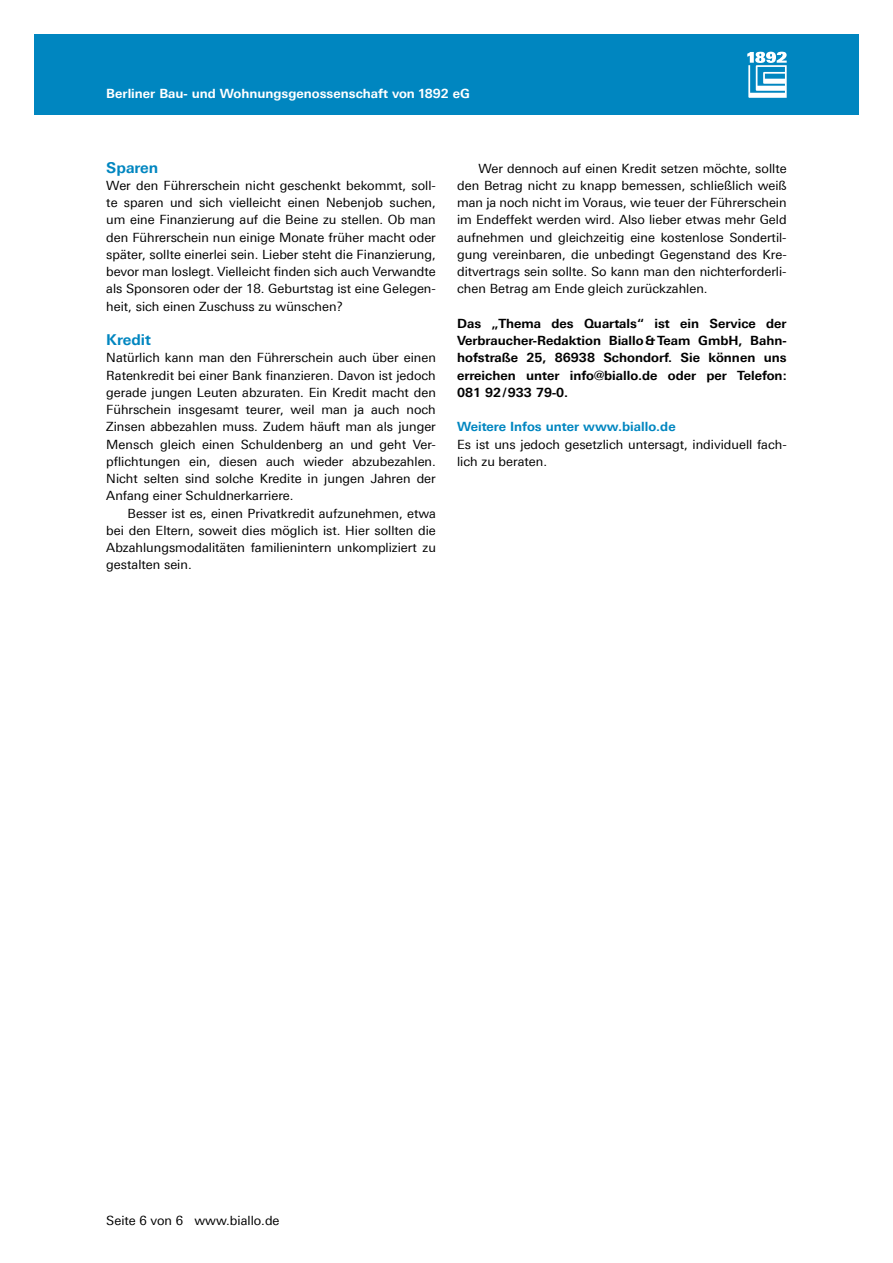
<style>
.page{position:relative;width:893px;height:1263px;background:#fff}
.page>*{position:absolute;margin:0;border:0;box-sizing:border-box;transform-origin:0 0}
.t1{font:700 15px "Linotype Univers 630";color:#0086c0}
.t2{font:12.75px/17.2px "Linotype Univers 430";color:#000;text-align:justify}
.t3{font:700 12.75px/17.2px "Linotype Univers 630";color:#000;text-align:justify}
.t4{font:700 12.75px "Linotype Univers 630";color:#fff}
.t5{font:700 12.75px "Linotype Univers 630";color:#0086c0}
</style>
<div class="page">
<div style="left:34px;top:34px;width:825px;height:81px;background:#0086c0"></div>
<svg style="left:747px;top:52px;width:40px;height:46px"></svg>
<p class="t4" style="left:106px;top:86px;width:365px">Berliner Bau- und Wohnungsgenossenschaft von 1892 eG</p>
<p class="t1" style="left:106px;top:158px;width:54px">Sparen</p>
<p class="t2" style="left:106px;top:177px;width:331px">Wer den Führerschein nicht geschenkt bekommt, soll&shy;te sparen und sich vielleicht einen Nebenjob suchen, um eine Finanzierung auf die Beine zu stellen. Ob man den Führerschein nun einige Monate früher macht oder später, sollte einerlei sein. Lieber steht die Finanzierung, bevor man loslegt. Vielleicht finden sich auch Verwandte als Sponsoren oder der 18. Geburtstag ist eine Gelegen&shy;heit, sich einen Zuschuss zu wünschen?</p>
<p class="t1" style="left:106px;top:331px;width:46px">Kredit</p>
<p class="t2" style="left:106px;top:349px;width:331px">Natürlich kann man den Führerschein auch über einen Ratenkredit bei einer Bank finanzieren. Davon ist jedoch gerade jungen Leuten abzuraten. Ein Kredit macht den Führschein insgesamt teurer, weil man ja auch noch Zinsen abbezahlen muss. Zudem häuft man als junger Mensch gleich einen Schuldenberg an und geht Ver&shy;pflichtungen ein, diesen auch wieder abzubezahlen.<br>Nicht selten sind solche Kredite in jungen Jahren der Anfang einer Schuldnerkarriere.</p>
<p class="t2" style="left:106px;top:504px;width:331px;text-indent:21px">Besser ist es, einen Privatkredit aufzunehmen, etwa bei den Eltern, soweit dies möglich ist. Hier sollten die Abzahlungsmodalitäten familienintern unkompliziert zu gestalten sein.</p>
<p class="t2" style="left:457px;top:159px;width:331px;text-indent:21px">Wer dennoch auf einen Kredit setzen möchte, sollte den Betrag nicht zu knapp bemessen, schließlich weiß man ja noch nicht im Voraus, wie teuer der Führerschein im Endeffekt werden wird. Also lieber etwas mehr Geld aufnehmen und gleichzeitig eine kostenlose Sondertil&shy;gung vereinbaren, die unbedingt Gegenstand des Kre&shy;ditvertrags sein sollte. So kann man den nichterforderli&shy;chen Betrag am Ende gleich zurückzahlen.</p>
<p class="t3" style="left:457px;top:315px;width:331px">Das „Thema des Quartals“ ist ein Service der Verbraucher-Redaktion Biallo&amp;Team GmbH, Bahn&shy;hofstraße 25, 86938 Schondorf. Sie können uns erreichen unter info@biallo.de oder per Telefon:<br>081 92/933 79-0.</p>
<p class="t5" style="left:457px;top:419px;width:220px">Weitere Infos unter www.biallo.de</p>
<p class="t2" style="left:457px;top:435px;width:331px">Es ist uns jedoch gesetzlich untersagt, individuell fach&shy;lich zu beraten.</p>
<p class="t2" style="left:106px;top:1212px;width:175px">Seite 6 von 6 www.biallo.de</p>
</div>
